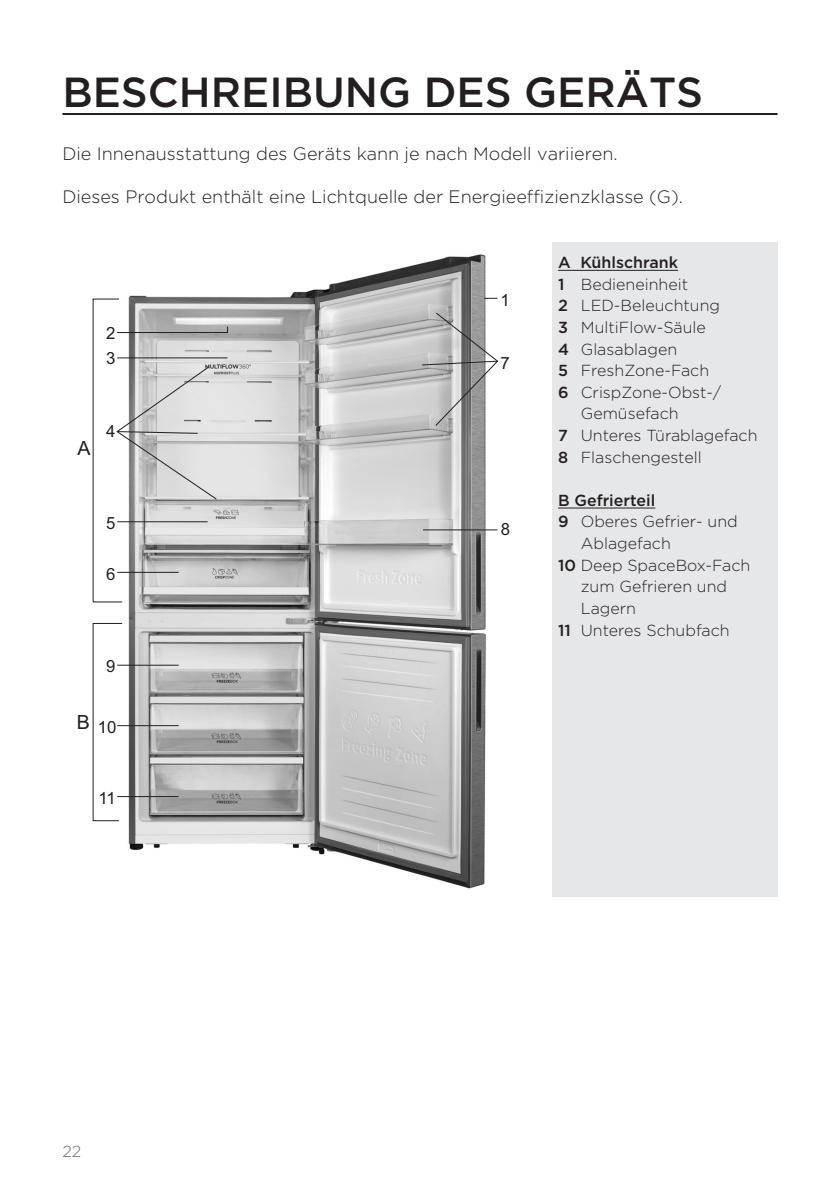
<style>
.page{position:relative;width:840px;height:1191px;background:#fff}
.page>*{position:absolute;margin:0;border:0;box-sizing:border-box;transform-origin:0 0}
.glavni_naslov{font:500 42px "Gotham";color:#231f20}
.t1{font:19.6px "Arial";color:#231f20}
.besedilo{font:300 18px "Gotham";color:#231f20}
.t2{font:16.8px "Arial";color:#231f20}
.seznam_stevilke_opis_aparata{font:300 16px/21.6px "Gotham";color:#231f20}
.seznam_stevilke_opis_aparata-2{font:500 16px "Gotham";color:#231f20}
.t3{font:300 16px "Gotham";color:#6c6d70}
.s1{font-weight:500}
</style>
<div class="page">
<div style="left:552px;top:242px;width:225px;height:654px;background:#e6e7e9"></div>
<hr style="left:557px;top:270px;width:120px;height:1px;background:#231f20">
<hr style="left:557px;top:507px;width:98px;height:1px;background:#231f20">
<img style="left:107px;top:254px;width:392px;height:635px">
<hr style="left:117px;top:665px;width:61px;height:1px;background:#231f20">
<hr style="left:117px;top:725px;width:61px;height:1px;background:#231f20">
<hr style="left:117px;top:796px;width:61px;height:1px;background:#231f20">
<svg style="left:92px;top:622px;width:31px;height:199px"></svg>
<svg style="left:92px;top:298px;width:406px;height:305px;background:#c8c8c8"></svg>
<hr style="left:62px;top:113px;width:715px;height:2px;background:#231f20">
<p class="glavni_naslov" style="left:62px;top:65px;width:642px">BESCHREIBUNG DES GERÄTS</p>
<p class="besedilo" style="left:62px;top:142px;width:556px">Die Innenausstattung des Geräts kann je nach Modell variieren.</p>
<p class="besedilo" style="left:62px;top:186px;width:621px">Dieses Produkt enthält eine Lichtquelle der Energieeffizienzklasse (G).</p>
<p class="t2" style="left:106px;top:323px;width:11px">2</p>
<p class="t2" style="left:106px;top:348px;width:11px">3</p>
<p class="t1" style="left:77px;top:436px;width:15px">A</p>
<p class="t2" style="left:106px;top:421px;width:11px">4</p>
<p class="t2" style="left:106px;top:513px;width:11px">5</p>
<p class="t2" style="left:106px;top:564px;width:11px">6</p>
<p class="t2" style="left:106px;top:657px;width:11px">9</p>
<p class="t1" style="left:77px;top:711px;width:15px">B</p>
<p class="t2" style="left:98px;top:717px;width:20px">10</p>
<p class="t2" style="left:98px;top:788px;width:19px">11</p>
<p class="t3" style="left:62px;top:1140px;width:20px">22</p>
<p class="t2" style="left:500px;top:290px;width:11px">1</p>
<p class="t2" style="left:500px;top:353px;width:11px">7</p>
<p class="t2" style="left:500px;top:520px;width:11px">8</p>
<p class="seznam_stevilke_opis_aparata-2" style="left:557px;top:252px;width:121px">A Kühlschrank</p>
<p class="seznam_stevilke_opis_aparata" style="left:557px;top:273px;width:131px"><span class="s1">1</span> Bedieneinheit</p>
<p class="seznam_stevilke_opis_aparata" style="left:557px;top:294px;width:163px"><span class="s1">2</span> LED-Beleuchtung</p>
<p class="seznam_stevilke_opis_aparata" style="left:557px;top:316px;width:149px"><span class="s1">3</span> MultiFlow-Säule</p>
<p class="seznam_stevilke_opis_aparata" style="left:557px;top:338px;width:120px"><span class="s1">4</span> Glasablagen</p>
<p class="seznam_stevilke_opis_aparata" style="left:557px;top:359px;width:153px"><span class="s1">5</span> FreshZone-Fach</p>
<p class="seznam_stevilke_opis_aparata" style="left:580px;top:381px;width:142px;text-indent:-23px"><span class="s1">6</span> CrispZone-Obst-/<br>Gemüsefach</p>
<p class="seznam_stevilke_opis_aparata" style="left:557px;top:424px;width:201px"><span class="s1">7</span> Unteres Türablagefach</p>
<p class="seznam_stevilke_opis_aparata" style="left:557px;top:446px;width:145px"><span class="s1">8</span> Flaschengestell</p>
<p class="seznam_stevilke_opis_aparata-2" style="left:557px;top:490px;width:99px">B Gefrierteil</p>
<p class="seznam_stevilke_opis_aparata" style="left:580px;top:510px;width:158px;text-indent:-23px"><span class="s1">9</span> Oberes Gefrier- und<br>Ablagefach</p>
<p class="seznam_stevilke_opis_aparata" style="left:580px;top:554px;width:171px;text-indent:-23px"><span class="s1">10</span> Deep SpaceBox-Fach zum Gefrieren und<br>Lagern</p>
<p class="seznam_stevilke_opis_aparata" style="left:557px;top:618px;width:173px"><span class="s1">11</span> Unteres Schubfach</p>
</div>
